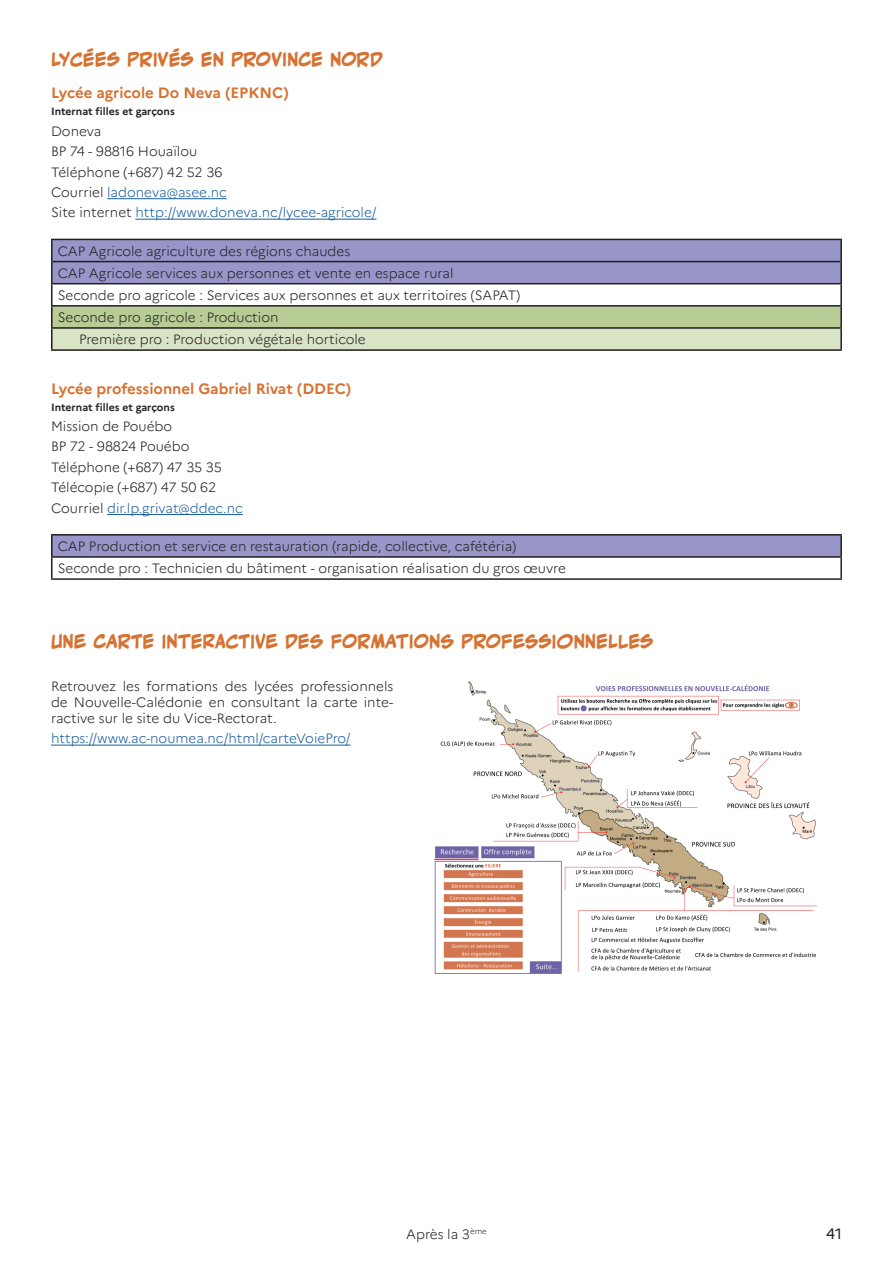
<style>
.page{position:relative;width:893px;height:1263px;background:#fff}
.page>*{position:absolute;margin:0;border:0;box-sizing:border-box;transform-origin:0 0}
.t1{font:18px "CC Mighty Mouth";color:#d67232}
.t2{font:700 15px "Marianne";color:#d67232}
.t3{font:15px "Marianne";color:#231f20}
.t4{font:300 13.5px/20.4px "Marianne";color:#231f20}
.t5{font:300 13.5px "Marianne";color:#175d9e}
.t6{font:700 10.5px "Marianne";color:#231f20}
.t7{font:300 7.8px "Marianne";color:#231f20}
.s1{color:#175d9e}
</style>
<div class="page">
<hr style="left:107px;top:198px;width:120px;height:1px;background:#175d9e">
<hr style="left:135px;top:219px;width:242px;height:1px;background:#175d9e">
<hr style="left:107px;top:514px;width:136px;height:1px;background:#175d9e">
<svg style="left:53px;top:240px;width:787px;height:43px;background:#9593c5"></svg>
<div style="left:52px;top:306px;width:789px;height:22px;background:#b8cd95"></div>
<div style="left:52px;top:328px;width:789px;height:22px;background:#d9e3c6"></div>
<hr style="left:53px;top:261px;width:787px;height:1px;background:#231f20">
<hr style="left:51px;top:284px;width:2px;height:21px;background:#231f20">
<hr style="left:840px;top:284px;width:2px;height:21px;background:#231f20">
<hr style="left:51px;top:305px;width:791px;height:2px;background:#231f20">
<hr style="left:51px;top:307px;width:2px;height:20px;background:#231f20">
<hr style="left:840px;top:307px;width:2px;height:20px;background:#231f20">
<hr style="left:51px;top:329px;width:2px;height:20px;background:#231f20">
<hr style="left:840px;top:329px;width:2px;height:20px;background:#231f20">
<hr style="left:51px;top:349px;width:791px;height:2px;background:#231f20">
<hr style="left:51px;top:239px;width:791px;height:1px;background:#231f20">
<hr style="left:51px;top:240px;width:2px;height:22px;background:#231f20">
<hr style="left:840px;top:240px;width:2px;height:22px;background:#231f20">
<hr style="left:51px;top:262px;width:2px;height:21px;background:#231f20">
<hr style="left:840px;top:262px;width:2px;height:21px;background:#231f20">
<hr style="left:51px;top:327px;width:791px;height:2px;background:#231f20">
<hr style="left:51px;top:283px;width:791px;height:1px;background:#231f20">
<div style="left:52px;top:535px;width:789px;height:22px;background:#9896c9"></div>
<hr style="left:51px;top:558px;width:2px;height:20px;background:#231f20">
<hr style="left:840px;top:558px;width:2px;height:20px;background:#231f20">
<hr style="left:51px;top:578px;width:791px;height:2px;background:#231f20">
<hr style="left:51px;top:534px;width:791px;height:2px;background:#231f20">
<hr style="left:51px;top:536px;width:2px;height:20px;background:#231f20">
<hr style="left:840px;top:536px;width:2px;height:20px;background:#231f20">
<hr style="left:51px;top:556px;width:791px;height:2px;background:#231f20">
<hr style="left:51px;top:745px;width:299px;height:1px;background:#175d9e">
<img style="left:434px;top:681px;width:383px;height:293px">
<h1 class="t1" style="left:51px;top:44px;width:333px">LYCÉES PRIVÉS EN PROVINCE NORD</h1>
<p class="t2" style="left:51px;top:84px;width:239px">Lycée agricole Do Neva (EPKNC)</p>
<p class="t6" style="left:51px;top:105px;width:125px">Internat filles et garçons</p>
<p class="t4" style="left:51px;top:121px;width:327px">Doneva<br>BP 74 - 98816 Houaïlou<br>Téléphone (+687) 42 52 36<br>Courriel <span class="s1">ladoneva@asee.nc<br></span>Site internet <span class="s1">http://www.doneva.nc/lycee-agricole/</span></p>
<p class="t4" style="left:58px;top:241px;width:294px">CAP Agricole agriculture des régions chaudes</p>
<p class="t4" style="left:58px;top:263px;width:397px">CAP Agricole services aux personnes et vente en espace rural</p>
<p class="t4" style="left:58px;top:285px;width:464px">Seconde pro agricole : Services aux personnes et aux territoires (SAPAT)</p>
<p class="t4" style="left:58px;top:307px;width:222px">Seconde pro agricole : Production</p>
<p class="t4" style="left:79px;top:329px;width:288px">Première pro : Production végétale horticole</p>
<p class="t2" style="left:51px;top:379px;width:302px">Lycée professionnel Gabriel Rivat (DDEC)</p>
<p class="t6" style="left:51px;top:400px;width:125px">Internat filles et garçons</p>
<p class="t4" style="left:51px;top:416px;width:193px">Mission de Pouébo<br>BP 72 - 98824 Pouébo<br>Téléphone (+687) 47 35 35<br>Télécopie (+687) 47 50 62<br>Courriel <span class="s1">dir.lp.grivat@ddec.nc</span></p>
<p class="t4" style="left:58px;top:535px;width:510px;line-height:22.2px">CAP Production et service en restauration (rapide, collective, cafétéria)<br>Seconde pro : Technicien du bâtiment - organisation réalisation du gros œuvre</p>
<h1 class="t1" style="left:51px;top:626px;width:80px">UNE CARTE</h1>
<h1 class="t1" style="left:161px;top:626px;width:30px">INTERA</h1>
<h1 class="t1" style="left:226px;top:626px;width:132px">CTIVE DES FORM</h1>
<h1 class="t1" style="left:385px;top:626px;width:142px">ATIONS PROFESS</h1>
<h1 class="t1" style="left:551px;top:626px;width:46px">IONNELLES</h1>
<p class="t4" style="left:51px;top:678px;width:344px;line-height:16.2px;text-align:justify">Retrouvez les formations des lycées professionnels de Nouvelle-Calédonie en consultant la carte inte&shy;ractive sur le site du Vice-Rectorat.</p>
<p class="t5" style="left:51px;top:730px;width:301px">https://www.ac-noumea.nc/html/carteVoiePro/</p>
<p class="t7" style="left:470px;top:1226px;width:18px">ème</p>
<p class="t4" style="left:406px;top:1223px;width:65px">Après la 3</p>
<p class="t3" style="left:826px;top:1225px;width:17px">41</p>
</div>
